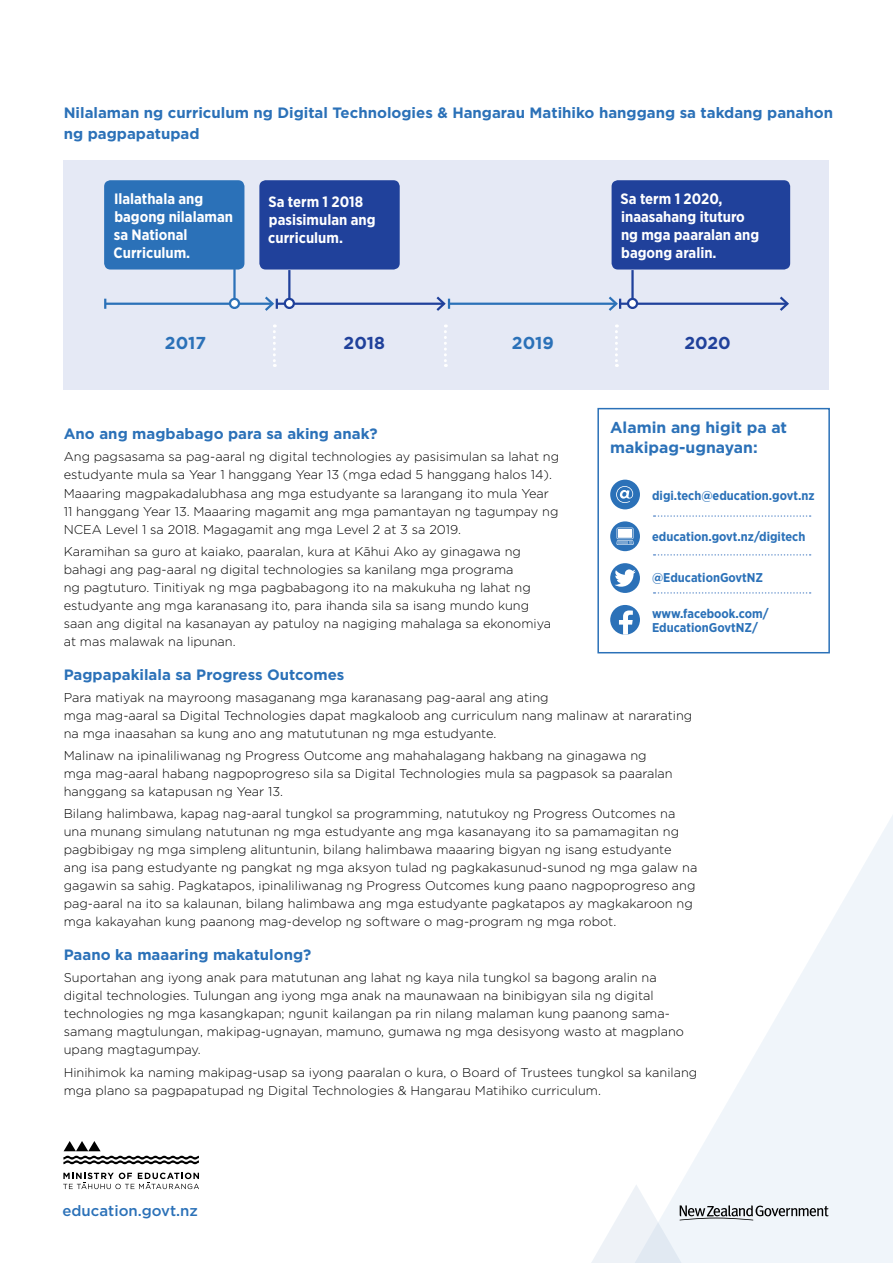
<style>
.page{position:relative;width:893px;height:1263px;background:#fff}
.page>*{position:absolute;margin:0;border:0;box-sizing:border-box;transform-origin:0 0}
.t1{font:700 17.25px "Gotham";color:#2b71b8}
.t2{font:700 17.25px "Gotham";color:#20419b}
.t3{font:700 15.75px/19.5px "Gotham";color:#2b71b8}
.t4{font:700 15px/21px "Gotham";color:#2b71b8}
.t5{font:700 15px/18px "Gotham Narrow";color:#fff}
.t6{font:500 15px "Gotham";color:#2b71b8}
.t7{font:300 12.75px/18px "Gotham";color:#000}
.t8{font:700 12.75px/13.5px "Gotham Narrow";color:#2b71b8}
</style>
<div class="page">
<svg style="left:681px;top:815px;width:212px;height:448px;fill:#f0f5fa"></svg>
<svg style="left:63px;top:1172px;width:136px;height:17px"></svg>
<svg style="left:63px;top:1141px;width:136px;height:23px"></svg>
<svg style="left:591px;top:1184px;width:237px;height:79px"></svg>
<div style="left:597px;top:408px;width:233px;height:245px;border:2px solid #2b71b8"></div>
<div style="left:64px;top:161px;width:765px;height:229px;background:#e5e9f5"></div>
<hr style="left:105px;top:303px;width:168px;height:2px;background:#2b71b8">
<svg style="left:104px;top:299px;width:2px;height:10px"></svg>
<hr style="left:277px;top:303px;width:167px;height:2px;background:#20419b">
<svg style="left:263px;top:296px;width:15px;height:15px"></svg>
<hr style="left:449px;top:303px;width:167px;height:2px;background:#2b71b8">
<svg style="left:434px;top:296px;width:16px;height:15px"></svg>
<hr style="left:620px;top:303px;width:167px;height:2px;background:#20419b">
<svg style="left:606px;top:296px;width:15px;height:15px"></svg>
<svg style="left:777px;top:296px;width:12px;height:15px"></svg>
<div style="left:104px;top:180px;width:140px;height:90px;background:#2b71b8;border-radius:6px"></div>
<div style="left:230px;top:299px;width:9px;height:9px;background:#fff;border-radius:50%"></div>
<hr style="left:233px;top:266px;width:3px;height:33px;background:#2b71b8">
<div style="left:229px;top:298px;width:11px;height:11px;border:2px solid #2b71b8;border-radius:50%"></div>
<div style="left:628px;top:299px;width:9px;height:9px;background:#fff;border-radius:50%"></div>
<hr style="left:631px;top:270px;width:3px;height:29px;background:#20419b">
<div style="left:627px;top:298px;width:11px;height:11px;border:2px solid #20419b;border-radius:50%"></div>
<div style="left:259px;top:180px;width:141px;height:90px;background:#20419b;border-radius:6px"></div>
<div style="left:285px;top:299px;width:9px;height:9px;background:#fff;border-radius:50%"></div>
<hr style="left:288px;top:270px;width:2px;height:29px;background:#20419b">
<div style="left:284px;top:298px;width:11px;height:11px;border:2px solid #20419b;border-radius:50%"></div>
<svg style="left:273px;top:324px;width:3px;height:43px"></svg>
<svg style="left:444px;top:324px;width:3px;height:43px"></svg>
<svg style="left:615px;top:324px;width:3px;height:43px"></svg>
<div style="left:612px;top:180px;width:178px;height:90px;background:#20419b;border-radius:6px"></div>
<div style="left:610px;top:480px;width:30px;height:29px;background:#2b71b8;border-radius:50%"></div>
<svg style="left:616px;top:486px;width:17px;height:17px"></svg>
<div style="left:610px;top:521px;width:30px;height:30px;background:#2b71b8;border-radius:50%"></div>
<svg style="left:616px;top:528px;width:18px;height:17px"></svg>
<div style="left:610px;top:563px;width:30px;height:30px;background:#2b71b8;border-radius:50%"></div>
<svg style="left:614px;top:569px;width:22px;height:18px"></svg>
<div style="left:610px;top:605px;width:30px;height:30px;background:#2b71b8;border-radius:50%"></div>
<svg style="left:619px;top:610px;width:14px;height:25px"></svg>
<svg style="left:654px;top:592px;width:157px;height:2px"></svg>
<svg style="left:654px;top:554px;width:157px;height:2px"></svg>
<svg style="left:654px;top:515px;width:157px;height:2px"></svg>
<p class="t4" style="left:64px;top:102px;width:771px">Nilalaman ng curriculum ng Digital Technologies &amp; Hangarau Matihiko hanggang sa takdang panahon ng pagpapatupad</p>
<p class="t5" style="left:114px;top:189px;width:121px">Ilalathala ang bagong nilalaman sa National<br>Curriculum.</p>
<p class="t5" style="left:268px;top:192px;width:109px">Sa term 1 2018 pasisimulan ang curriculum.</p>
<p class="t5" style="left:621px;top:189px;width:140px">Sa term 1 2020, inaasahang ituturo ng mga paaralan ang bagong aralin.</p>
<h1 class="t1" style="left:165px;top:332px;width:43px">2017</h1>
<h1 class="t2" style="left:344px;top:332px;width:43px">2018</h1>
<h1 class="t1" style="left:512px;top:332px;width:43px">2019</h1>
<h1 class="t2" style="left:684px;top:332px;width:48px">2020</h1>
<p class="t3" style="left:610px;top:418px;width:178px">Alamin ang higit pa at makipag-ugnayan:</p>
<p class="t8" style="left:652px;top:488px;width:164px">digi.tech@education.govt.nz</p>
<p class="t8" style="left:652px;top:530px;width:155px">education.govt.nz/digitech</p>
<p class="t8" style="left:652px;top:571px;width:113px">@EducationGovtNZ</p>
<p class="t8" style="left:652px;top:607px;width:118px">www.facebook.com/<br>EducationGovtNZ/</p>
<p class="t4" style="left:64px;top:423px;width:315px">Ano ang magbabago para sa aking anak?</p>
<p class="t7" style="left:64px;top:448px;width:497px">Ang pagsasama sa pag-aaral ng digital technologies ay pasisimulan sa lahat ng estudyante mula sa Year 1 hanggang Year 13 (mga edad 5 hanggang halos 14).<br>Maaaring magpakadalubhasa ang mga estudyante sa larangang ito mula Year 11 hanggang Year 13. Maaaring magamit ang mga pamantayan ng tagumpay ng NCEA Level 1 sa 2018. Magagamit ang mga Level 2 at 3 sa 2019.</p>
<p class="t7" style="left:64px;top:542px;width:489px">Karamihan sa guro at kaiako, paaralan, kura at Kāhui Ako ay ginagawa ng bahagi ang pag-aaral ng digital technologies sa kanilang mga programa<br>ng pagtuturo. Tinitiyak ng mga pagbabagong ito na makukuha ng lahat ng estudyante ang mga karanasang ito, para ihanda sila sa isang mundo kung saan ang digital na kasanayan ay patuloy na nagiging mahalaga sa ekonomiya at mas malawak na lipunan.</p>
<p class="t4" style="left:64px;top:664px;width:282px">Pagpapakilala sa Progress Outcomes</p>
<p class="t7" style="left:64px;top:688px;width:630px">Para matiyak na mayroong masaganang mga karanasang pag-aaral ang ating<br>mga mag-aaral sa Digital Technologies dapat magkaloob ang curriculum nang malinaw at nararating na mga inaasahan sa kung ano ang matututunan ng mga estudyante.</p>
<p class="t7" style="left:64px;top:746px;width:610px">Malinaw na ipinaliliwanag ng Progress Outcome ang mahahalagang hakbang na ginagawa ng mga mag-aaral habang nagpoprogreso sila sa Digital Technologies mula sa pagpasok sa paaralan hanggang sa katapusan ng Year 13.</p>
<p class="t7" style="left:64px;top:804px;width:635px">Bilang halimbawa, kapag nag-aaral tungkol sa programming, natutukoy ng Progress Outcomes na una munang simulang natutunan ng mga estudyante ang mga kasanayang ito sa pamamagitan ng pagbibigay ng mga simpleng alituntunin, bilang halimbawa maaaring bigyan ng isang estudyante ang isa pang estudyante ng pangkat ng mga aksyon tulad ng pagkakasunud-sunod ng mga galaw na gagawin sa sahig. Pagkatapos, ipinaliliwanag ng Progress Outcomes kung paano nagpoprogreso ang pag-aaral na ito sa kalaunan, bilang halimbawa ang mga estudyante pagkatapos ay magkakaroon ng mga kakayahan kung paanong mag-develop ng software o mag-program ng mga robot.</p>
<p class="t4" style="left:64px;top:944px;width:249px">Paano ka maaaring makatulong?</p>
<p class="t7" style="left:64px;top:968px;width:622px">Suportahan ang iyong anak para matutunan ang lahat ng kaya nila tungkol sa bagong aralin na digital technologies. Tulungan ang iyong mga anak na maunawaan na binibigyan sila ng digital technologies ng mga kasangkapan; ngunit kailangan pa rin nilang malaman kung paanong sama&shy;samang magtulungan, makipag-ugnayan, mamuno, gumawa ng mga desisyong wasto at magplano upang magtagumpay.</p>
<p class="t7" style="left:64px;top:1063px;width:635px">Hinihimok ka naming makipag-usap sa iyong paaralan o kura, o Board of Trustees tungkol sa kanilang mga plano sa pagpapatupad ng Digital Technologies &amp; Hangarau Matihiko curriculum.</p>
<p class="t6" style="left:63px;top:1201px;width:137px">education.govt.nz</p>
</div>
